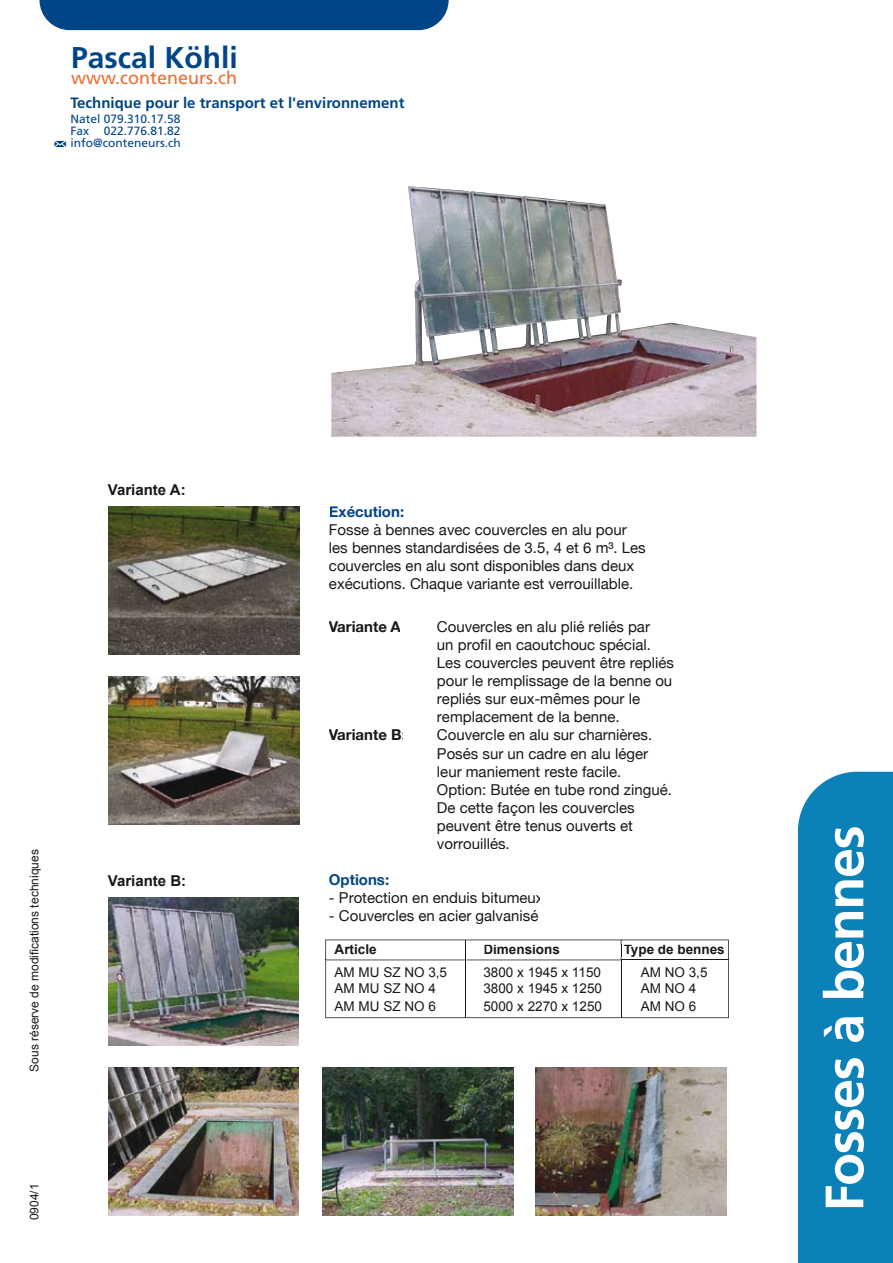
<style>
.page{position:relative;width:893px;height:1263px;background:#fff}
.page>*{position:absolute;margin:0;border:0;box-sizing:border-box;transform-origin:0 0}
.t1{font:700 54px "Frutiger";letter-spacing:-.025em;color:#fff}
.t2{font:700 30px "Frutiger";color:#004588}
.t3{font:18px "Frutiger";color:#eb6d30}
.t4{font:15px/18px "Helvetica Neue";color:#1a171b}
.t5{font:700 15px "Frutiger";color:#004588}
.t6{font:700 15px "Helvetica Neue";color:#1a171b}
.t7{font:700 15px "Arial";color:#1a171b}
.t8{font:700 15px "Helvetica Neue";color:#004588}
.t9{font:13.5px "Arial";color:#1a171b}
.t10{font:700 13.5px "Arial";color:#1a171b}
.t11{font:12px/12px "Frutiger";color:#004588;text-align:justify}
.t12{font:12px "Arial";color:#1a171b}
</style>
<div class="page">
<div style="left:798px;top:772px;width:95px;height:491px;background:#0c81b8"></div>
<img style="left:108px;top:506px;width:192px;height:149px">
<img style="left:108px;top:676px;width:192px;height:149px">
<img style="left:108px;top:897px;width:191px;height:148px">
<img style="left:108px;top:1067px;width:191px;height:148px">
<img style="left:323px;top:1067px;width:190px;height:148px">
<img style="left:536px;top:1067px;width:190px;height:148px">
<img style="left:331px;top:186px;width:425px;height:251px">
<svg style="left:325px;top:939px;width:404px;height:79px"></svg>
<div style="left:39px;top:0;width:410px;height:30px;background:#004588"></div>
<svg style="left:54px;top:140px;width:13px;height:8px"></svg>
<h2 class="t2" style="left:71px;top:39px;width:168px">Pascal Köhli</h2>
<p class="t3" style="left:71px;top:67px;width:167px">www.conteneurs.ch</p>
<p class="t5" style="left:70px;top:94px;width:335px">Technique pour le transport et l'environnement</p>
<p class="t11" style="left:70px;top:113px;width:112px">Natel 079.310.17.58<br>Fax 022.776.81.82 info@conteneurs.ch</p>
<p class="t7" style="left:108px;top:480px;width:79px">Variante A:</p>
<p class="t12" style="left:26px;top:1071px;width:224px;rotate:-90deg">Sous réserve de modifications techniques</p>
<p class="t12" style="left:26px;top:1220px;width:38px;rotate:-90deg">0904/1</p>
<p class="t7" style="left:108px;top:871px;width:80px">Variante B:</p>
<p class="t8" style="left:329px;top:502px;width:77px">Exécution:</p>
<p class="t4" style="left:329px;top:520px;width:318px">Fosse à bennes avec couvercles en alu pour les bennes standardisées de 3.5, 4 et 6 m³. Les couvercles en alu sont disponibles dans deux exécutions. Chaque variante est verrouillable.</p>
<p class="t6" style="left:329px;top:618px;width:77px">Variante A:</p>
<p class="t4" style="left:437px;top:618px;width:238px">Couvercles en alu plié reliés par<br>un profil en caoutchouc spécial.<br>Les couvercles peuvent être repliés pour le remplissage de la benne ou repliés sur eux-mêmes pour le remplacement de la benne.</p>
<p class="t6" style="left:329px;top:726px;width:78px">Variante B:</p>
<p class="t4" style="left:437px;top:726px;width:237px">Couvercle en alu sur charnières.<br>Posés sur un cadre en alu léger leur maniement reste facile.<br>Option: Butée en tube rond zingué.<br>De cette façon les couvercles peuvent être tenus ouverts et vorrouillés.</p>
<p class="t8" style="left:329px;top:870px;width:62px">Options:</p>
<p class="t4" style="left:329px;top:888px;width:216px">- Protection en enduis bitumeux</p>
<p class="t4" style="left:329px;top:906px;width:211px">- Couvercles en acier galvanisé</p>
<p class="t10" style="left:335px;top:941px;width:44px">Article</p>
<p class="t9" style="left:335px;top:963px;width:114px">AM MU SZ NO 3,5</p>
<p class="t9" style="left:483px;top:963px;width:119px">3800 x 1945 x 1150</p>
<p class="t9" style="left:641px;top:963px;width:68px">AM NO 3,5</p>
<p class="t9" style="left:335px;top:979px;width:103px">AM MU SZ NO 4</p>
<p class="t9" style="left:483px;top:979px;width:120px">3800 x 1945 x 1250</p>
<p class="t9" style="left:641px;top:979px;width:57px">AM NO 4</p>
<p class="t9" style="left:335px;top:997px;width:103px">AM MU SZ NO 6</p>
<p class="t9" style="left:483px;top:997px;width:120px">5000 x 2270 x 1250</p>
<p class="t9" style="left:641px;top:997px;width:57px">AM NO 6</p>
<p class="t10" style="left:483px;top:941px;width:78px">Dimensions</p>
<p class="t10" style="left:624px;top:941px;width:102px">Type de bennes</p>
<h1 class="t1" style="left:813px;top:1211px;width:388px;rotate:-90deg">Fosses à bennes</h1>
</div>
